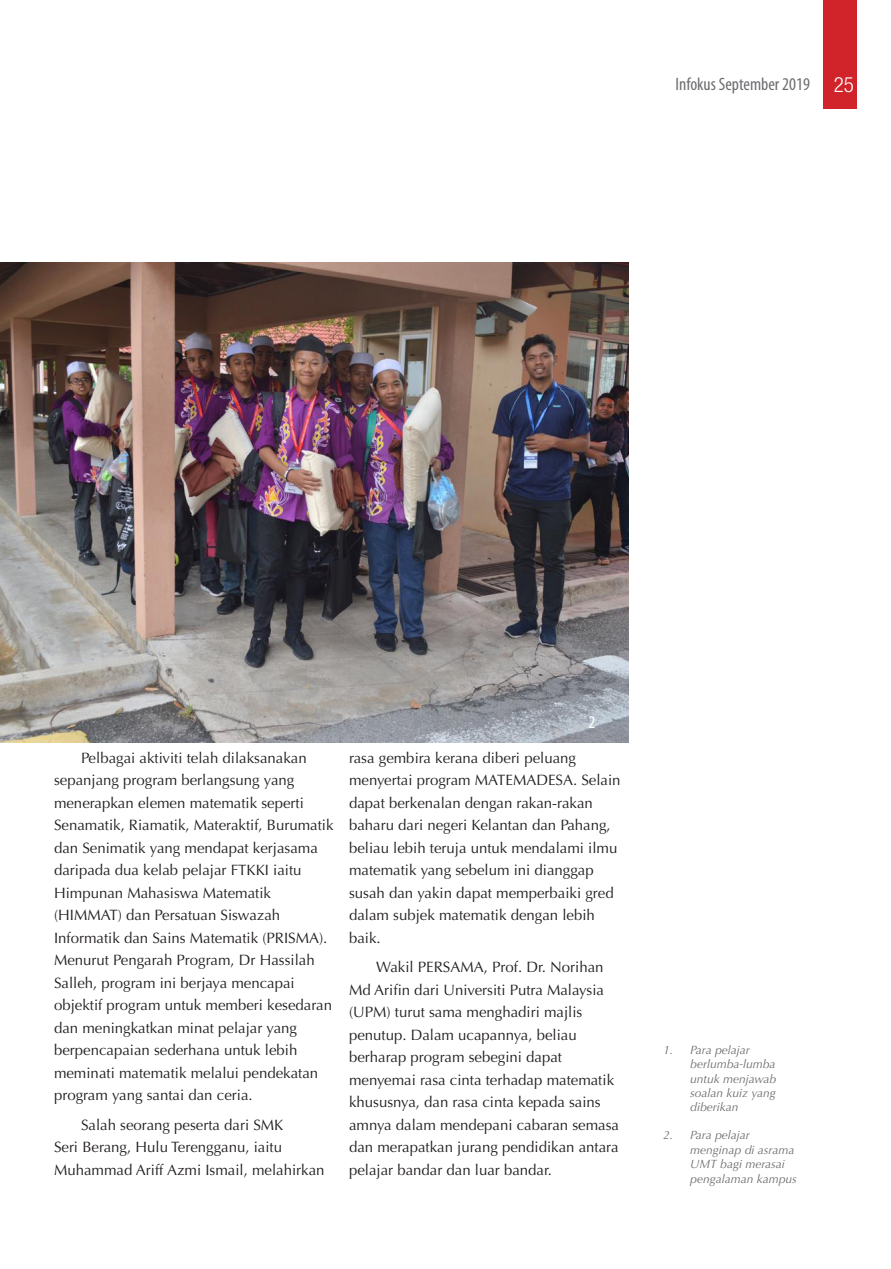
<style>
.page{position:relative;width:891px;height:1269px;background:#fff}
.page>*{position:absolute;margin:0;border:0;box-sizing:border-box;transform-origin:0 0}
.t1{font:condensed 18px "Myriad Pro";color:#6c6d70}
.t2{font:condensed 18px "Myriad Pro";color:#fff}
.t3{font:15px/22.5px "Optima";color:#231f20}
.t4{font:italic 12px/14.4px "Optima";color:#6c6d70}
.s1{font-family:"Helvetica Neue LT Std";font-weight:300;font-size:21px;color:#fff}
</style>
<div class="page">
<div style="left:824px;top:0;width:33px;height:109px;background:#d1232a"></div>
<img style="left:0;top:262px;width:629px;height:480px">
<p class="t1" style="left:675px;top:73px;width:180px">Infokus September 2019 <span class="s1">25</span></p>
<p class="t3" style="left:54px;top:747px;width:281px;text-indent:27px">Pelbagai aktiviti telah dilaksanakan sepanjang program berlangsung yang menerapkan elemen matematik seperti Senamatik, Riamatik, Materaktif, Burumatik dan Senimatik yang mendapat kerjasama daripada dua kelab pelajar FTKKI iaitu Himpunan Mahasiswa Matematik (HIMMAT) dan Persatuan Siswazah Informatik dan Sains Matematik (PRISMA).<br>Menurut Pengarah Program, Dr Hassilah Salleh, program ini berjaya mencapai objektif program untuk memberi kesedaran dan meningkatkan minat pelajar yang berpencapaian sederhana untuk lebih meminati matematik melalui pendekatan program yang santai dan ceria.</p>
<p class="t3" style="left:54px;top:1113px;width:272px;text-indent:27px">Salah seorang peserta dari SMK<br>Seri Berang, Hulu Terengganu, iaitu<br>Muhammad Ariff Azmi Ismail, melahirkan</p>
<p class="t2" style="left:588px;top:711px;width:8px">2</p>
<p class="t3" style="left:349px;top:747px;width:273px">rasa gembira kerana diberi peluang menyertai program MATEMADESA. Selain dapat berkenalan dengan rakan-rakan baharu dari negeri Kelantan dan Pahang, beliau lebih teruja untuk mendalami ilmu matematik yang sebelum ini dianggap susah dan yakin dapat memperbaiki gred dalam subjek matematik dengan lebih baik.</p>
<p class="t3" style="left:349px;top:956px;width:272px;text-indent:27px">Wakil PERSAMA, Prof. Dr. Norihan Md Arifin dari Universiti Putra Malaysia (UPM) turut sama menghadiri majlis penutup. Dalam ucapannya, beliau berharap program sebegini dapat menyemai rasa cinta terhadap matematik khususnya, dan rasa cinta kepada sains amnya dalam mendepani cabaran semasa dan merapatkan jurang pendidikan antara pelajar bandar dan luar bandar.</p>
<p class="t4" style="left:690px;top:1043px;width:88px;text-indent:-27px">1. Para pelajar berlumba-lumba untuk menjawab soalan kuiz yang diberikan</p>
<p class="t4" style="left:690px;top:1128px;width:108px;text-indent:-27px">2. Para pelajar menginap di asrama<br>UMT bagi merasai pengalaman kampus</p>
</div>
